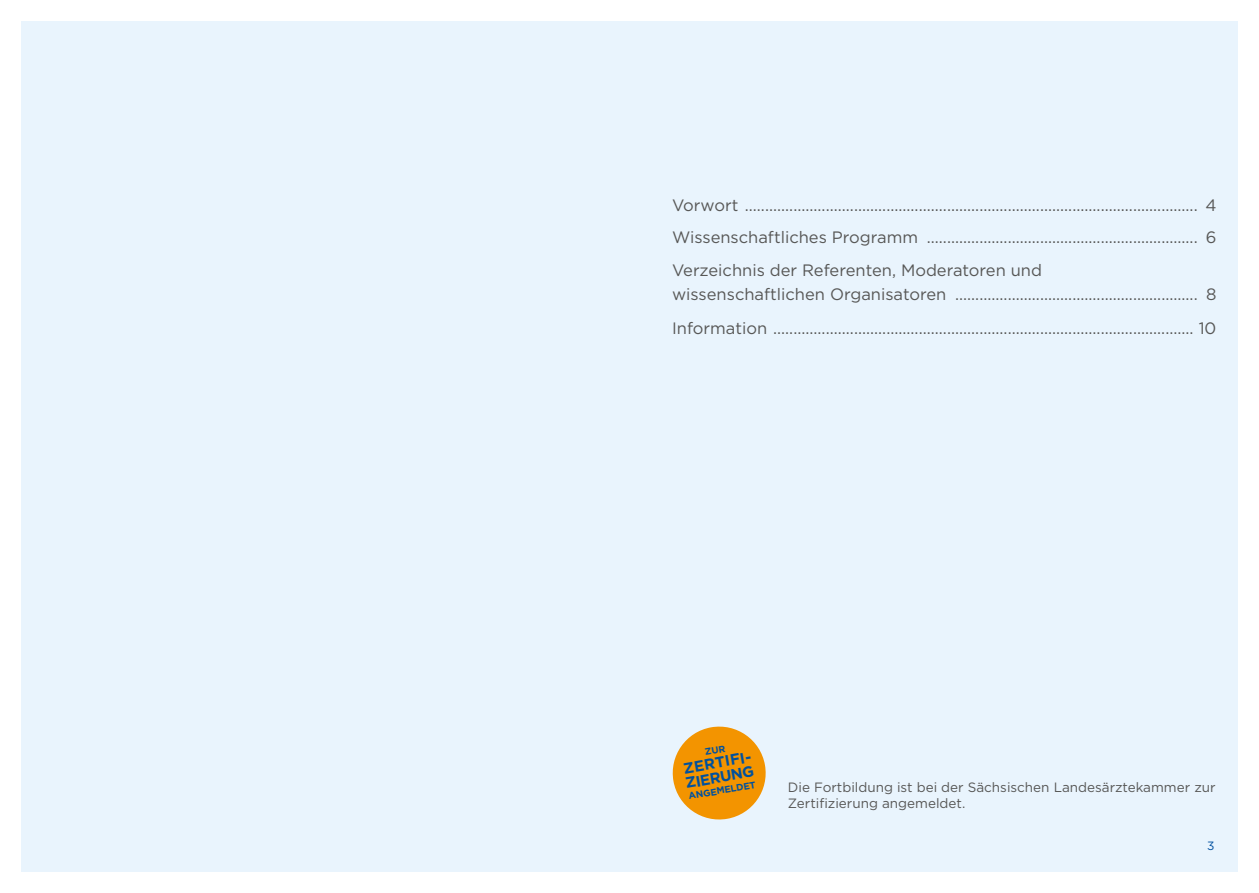
<style>
.page{position:relative;width:1259px;height:893px;background:#fff}
.page>*{position:absolute;margin:0;border:0;box-sizing:border-box;transform-origin:0 0}
.t1{font:16.5px/32.5px "Gotham";color:#575756;text-align:justify}
.t2{font:700 15.15px/14.7px "Gotham";color:#00519e}
.t3{font:13.5px/16.2px "Gotham";color:#575756}
.t4{font:12px "Gotham";color:#004f9f}
.t5{font:700 9.45px "Gotham";color:#00519e}
</style>
<div class="page">
<div style="left:21px;top:21px;width:1216px;height:851px;background:#e9f4fd"></div>
<svg style="left:672px;top:726px;width:94px;height:94px"></svg>
<p class="t1" style="left:672px;top:188px;width:546px">Vorwort ................................................................................................................ 4<br>Wissenschaftliches Programm ................................................................... 6<br>Verzeichnis der Referenten, Moderatoren und</p>
<p class="t1" style="left:672px;top:276px;width:546px;line-height:34.3px">wissenschaftlichen Organisatoren ............................................................ 8<br>Information ........................................................................................................ 10</p>
<p class="t2" style="left:682px;top:761px;width:72px;rotate:-10deg">ZERTIFI-<br>ZIERUNG</p>
<p class="t5" style="left:688px;top:791px;width:70px;rotate:-10deg">ANGEMELDET</p>
<p class="t3" style="left:788px;top:778px;width:429px">Die Fortbildung ist bei der Sächsischen Landesärztekammer zur<br>Zertifizierung angemeldet.</p>
<p class="t4" style="left:1207px;top:840px;width:9px">3</p>
</div>
